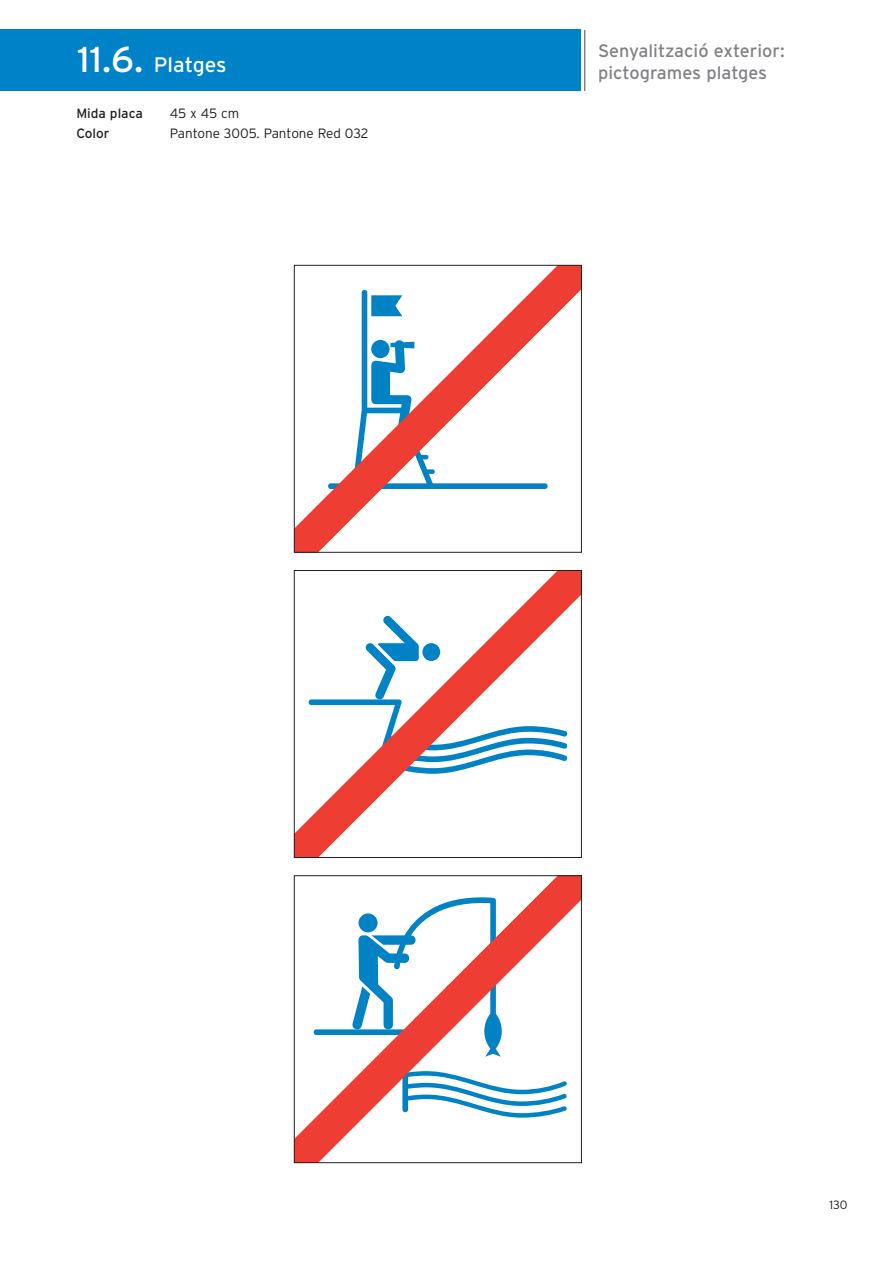
<style>
.page{position:relative;width:893px;height:1263px;background:#fff}
.page>*{position:absolute;margin:0;border:0;box-sizing:border-box;transform-origin:0 0}
.t1{font:21px "Interstate";color:#fff}
.t2{font:18px/21.6px "Interstate";color:#808285}
.t3{font:300 13.5px "Interstate";color:#231f20}
.t4{font:13.5px "Interstate";color:#231f20}
.t5{font:300 12px "Interstate";color:#231f20}
.s1{font-size:36px}
</style>
<div class="page">
<div style="left:0;top:30px;width:580px;height:61px;background:#0082c8"></div>
<hr style="left:584px;top:30px;width:1px;height:61px;background:#808285">
<svg style="left:296px;top:267px;width:283px;height:284px"></svg>
<div style="left:294px;top:265px;width:287px;height:288px;border:1px solid #231f20"></div>
<svg style="left:296px;top:572px;width:283px;height:284px"></svg>
<div style="left:294px;top:570px;width:287px;height:288px;border:1px solid #231f20"></div>
<svg style="left:296px;top:877px;width:283px;height:284px"></svg>
<div style="left:294px;top:875px;width:287px;height:288px;border:1px solid #231f20"></div>
<p class="t1" style="left:77px;top:57px;width:151px"><span class="s1">11.6.</span> Platges</p>
<p class="t4" style="left:76px;top:108px;width:68px">Mida placa</p>
<p class="t3" style="left:170px;top:108px;width:71px">45 x 45 cm</p>
<p class="t4" style="left:76px;top:129px;width:35px">Color</p>
<p class="t3" style="left:170px;top:129px;width:200px">Pantone 3005. Pantone Red 032</p>
<p class="t2" style="left:598px;top:41px;width:188px">Senyalització exterior: pictogrames platges</p>
<p class="t5" style="left:829px;top:1200px;width:20px">130</p>
</div>
